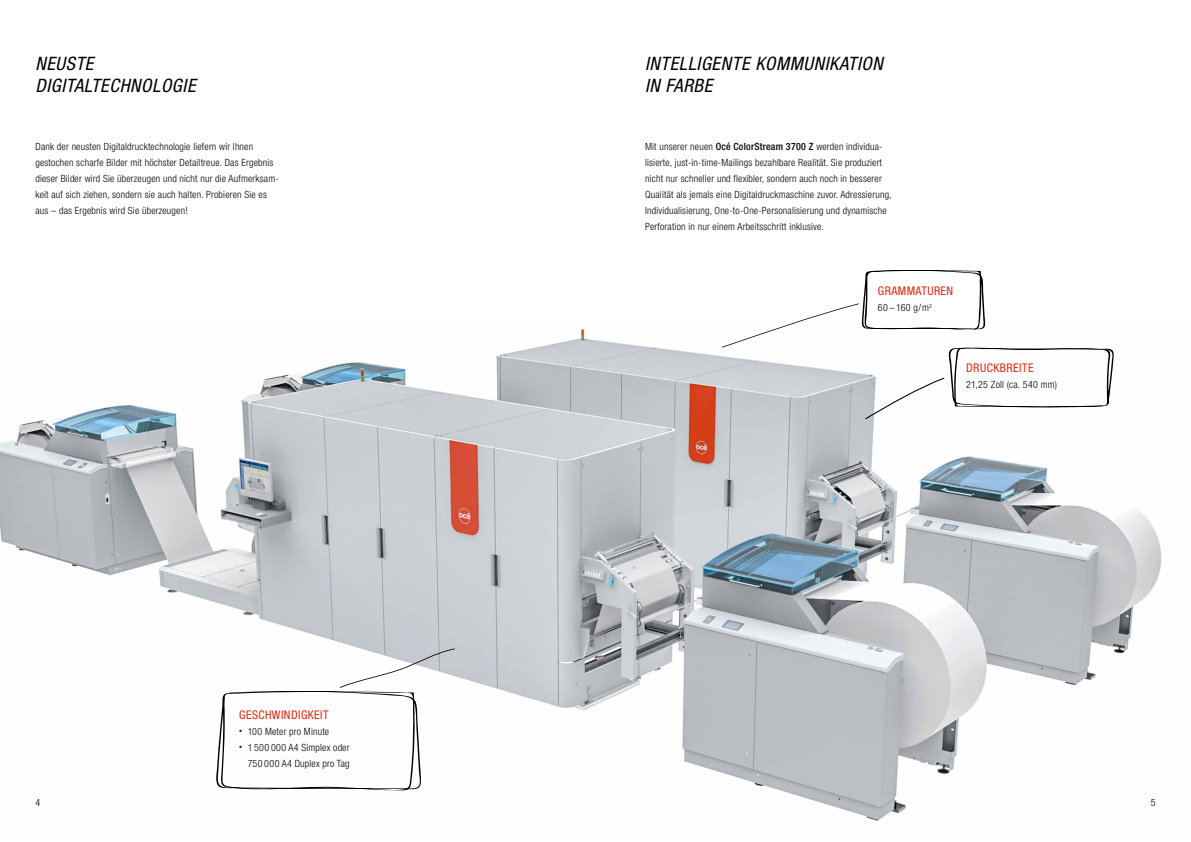
<style>
.page{position:relative;width:1191px;height:842px;background:#fff}
.page>*{position:absolute;margin:0;border:0;box-sizing:border-box;transform-origin:0 0}
.t1{font:italic condensed 18.5px/22.5px "Helvetica Neue LT Std";letter-spacing:.035em;color:#000}
.t2{font:condensed 12px "Helvetica Neue LT Std";letter-spacing:.035em;color:#e52713}
.t3{font:300 condensed 10px/16px "Helvetica Neue LT Std";letter-spacing:.02em;color:#000}
.s1{font-size:6px}
.s2{font-weight:500}
</style>
<div class="page">
<img style="left:0;top:329px;width:1162px;height:492px">
<svg style="left:721px;top:270px;width:393px;height:149px"></svg>
<svg style="left:215px;top:648px;width:240px;height:143px"></svg>
<h1 class="t1" style="left:35px;top:53px;width:162px">NEUSTE<br>DIGITALTECHNOLOGIE</h1>
<p class="t3" style="left:35px;top:139px;width:245px">Dank der neusten Digitaldrucktechnologie liefern wir Ihnen gestochen scharfe Bilder mit höchster Detailtreue. Das Ergebnis dieser Bilder wird Sie überzeugen und nicht nur die Aufmerksam&shy;keit auf sich ziehen, sondern sie auch halten. Probieren Sie es aus – das Ergebnis wird Sie überzeugen!</p>
<p class="t2" style="left:239px;top:707px;width:91px">GESCHWINDIGKEIT</p>
<p class="t3" style="left:239px;top:723px;width:91px"><span class="s1">•</span> 100 Meter pro Minute</p>
<p class="t3" style="left:239px;top:739px;width:112px;text-align:right"><span class="s1">•</span> 1 500 000 A4 Simplex oder<br>750 000 A4 Duplex pro Tag</p>
<h1 class="t1" style="left:645px;top:53px;width:239px">INTELLIGENTE KOMMUNIKATION<br>IN FARBE</h1>
<p class="t3" style="left:645px;top:139px;width:248px">Mit unserer neuen <span class="s2">Océ ColorStream 3700 Z</span> werden individua&shy;lisierte, just-in-time-Mailings bezahlbare Realität. Sie produziert nicht nur schneller und flexibler, sondern auch noch in besserer Qualität als jemals eine Digitaldruckmaschine zuvor. Adressierung, Individualisierung, One-to-One-Personalisierung und dynamische Perforation in nur einem Arbeitsschritt inklusive.</p>
<p class="t2" style="left:878px;top:284px;width:77px">GRAMMATUREN</p>
<p class="t3" style="left:878px;top:300px;width:55px">60 – 160 g/m<sup>2</sup></p>
<p class="t2" style="left:966px;top:361px;width:69px">DRUCKBREITE</p>
<p class="t3" style="left:966px;top:376px;width:92px">21,25 Zoll (ca. 540 mm)</p>
<p class="t3" style="left:35px;top:795px;width:6px">4</p>
<p class="t3" style="left:1150px;top:795px;width:6px">5</p>
</div>
